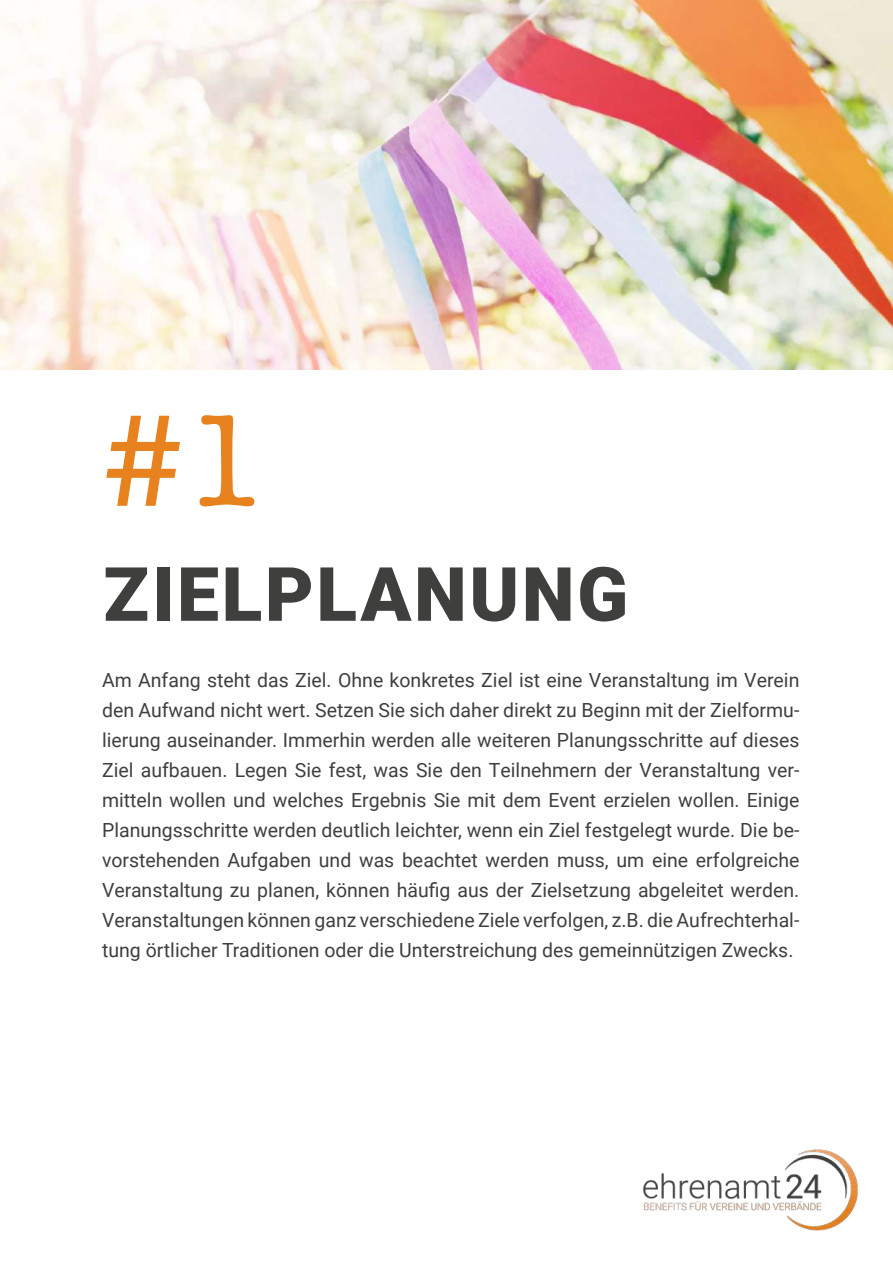
<style>
.page{position:relative;width:893px;height:1263px;background:#fff}
.page>*{position:absolute;margin:0;border:0;box-sizing:border-box;transform-origin:0 0}
.t1{font:135px "American Typewriter";color:#e7821e}
.t2{font:900 75px "Roboto";letter-spacing:.035em;color:#3f3f3e}
.t3{font:19.5px/30px "Roboto";color:#3f3f3e;text-align:justify}
</style>
<div class="page">
<img style="left:0;top:0;width:893px;height:370px">
<img style="left:643px;top:1149px;width:215px;height:82px">
<h1 class="t1" style="left:102px;top:358px;width:168px">#1</h1>
<h2 class="t2" style="left:103px;top:542px;width:526px">ZIELPLANUNG</h2>
<p class="t3" style="left:102px;top:664px;width:699px">Am Anfang steht das Ziel. Ohne konkretes Ziel ist eine Veranstaltung im Verein den Aufwand nicht wert. Setzen Sie sich daher direkt zu Beginn mit der Zielformu&shy;lierung auseinander. Immerhin werden alle weiteren Planungsschritte auf dieses Ziel aufbauen. Legen Sie fest, was Sie den Teilnehmern der Veranstaltung ver&shy;mitteln wollen und welches Ergebnis Sie mit dem Event erzielen wollen. Einige Planungsschritte werden deutlich leichter, wenn ein Ziel festgelegt wurde. Die be&shy;vorstehenden Aufgaben und was beachtet werden muss, um eine erfolgreiche Veranstaltung zu planen, können häufig aus der Zielsetzung abgeleitet werden.<br>Veranstaltungen können ganz verschiedene Ziele verfolgen, z.B. die Aufrechterhal&shy;tung örtlicher Traditionen oder die Unterstreichung des gemeinnützigen Zwecks.</p>
</div>
